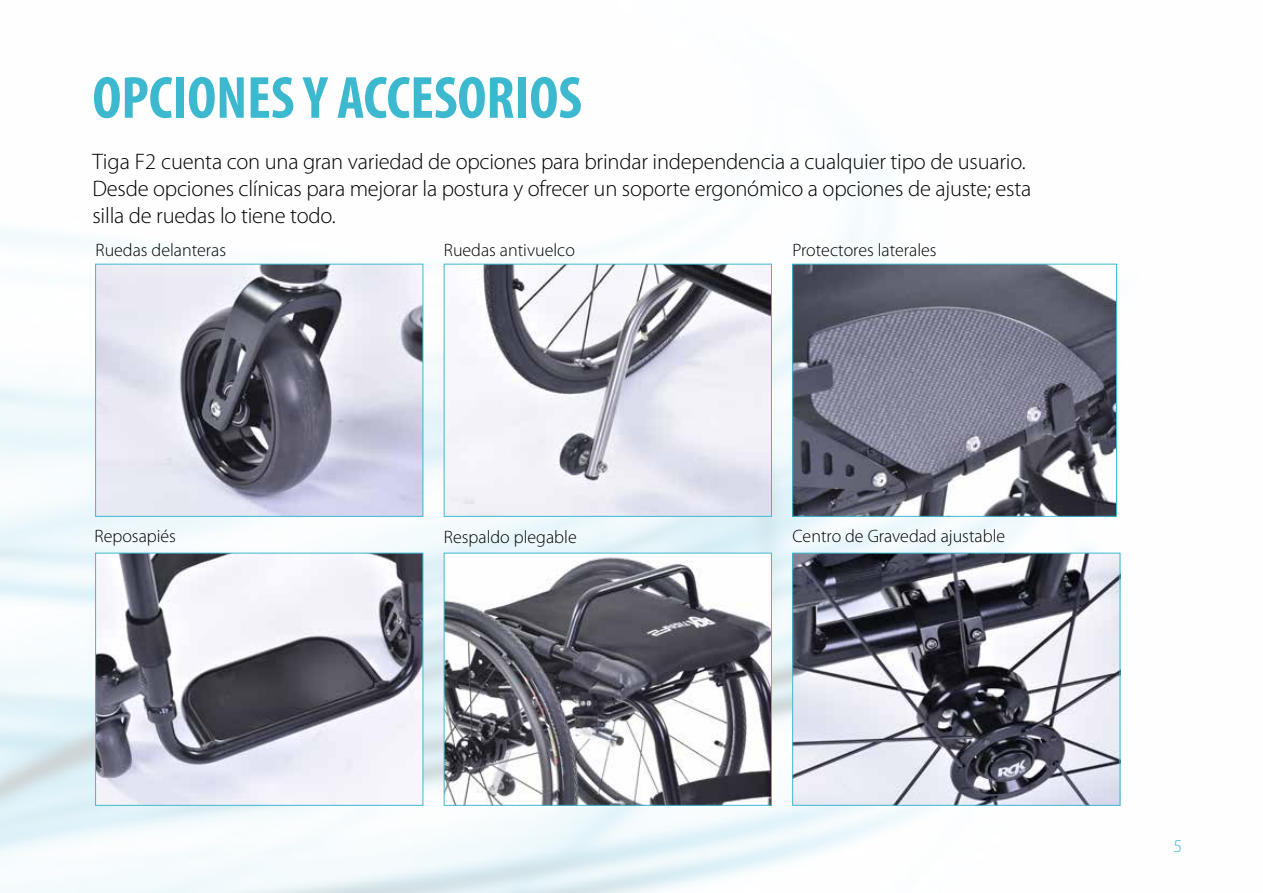
<style>
.page{position:relative;width:1263px;height:893px;background:#fff}
.page>*{position:absolute;margin:0;border:0;box-sizing:border-box;transform-origin:0 0}
.t1{font:700 condensed 60px "Myriad Pro";color:#3cb9cf}
.t2{font:300 22.5px/27px "Myriad Pro";letter-spacing:-.01em;color:#000}
.t3{font:300 18px "Myriad Pro";color:#000}
</style>
<div class="page">
<img style="left:0;top:220px;width:1121px;height:673px">
<img style="left:97px;top:266px;width:324px;height:249px">
<div style="left:95px;top:264px;width:328px;height:253px;border:1px solid #3cb9cf"></div>
<img style="left:97px;top:555px;width:324px;height:249px">
<div style="left:95px;top:553px;width:328px;height:253px;border:1px solid #3cb9cf"></div>
<img style="left:446px;top:555px;width:324px;height:249px">
<div style="left:444px;top:553px;width:328px;height:253px;border:1px solid #3cb9cf"></div>
<img style="left:446px;top:266px;width:324px;height:249px">
<div style="left:444px;top:264px;width:328px;height:253px;border:1px solid #3cb9cf"></div>
<img style="left:794px;top:266px;width:321px;height:249px">
<div style="left:792px;top:264px;width:325px;height:253px;border:1px solid #3cb9cf"></div>
<img style="left:794px;top:555px;width:324px;height:249px">
<div style="left:792px;top:553px;width:328px;height:253px;border:1px solid #3cb9cf"></div>
<h1 class="t1" style="left:92px;top:60px;width:491px">OPCIONES Y ACCESORIOS</h1>
<p class="t2" style="left:92px;top:148px;width:940px">Tiga F2 cuenta con una gran variedad de opciones para brindar independencia a cualquier tipo de usuario.<br>Desde opciones clínicas para mejorar la postura y ofrecer un soporte ergonómico a opciones de ajuste; esta silla de ruedas lo tiene todo.</p>
<p class="t3" style="left:96px;top:240px;width:132px">Ruedas delanteras</p>
<p class="t3" style="left:444px;top:240px;width:132px">Ruedas antivuelco</p>
<p class="t3" style="left:792px;top:240px;width:146px">Protectores laterales</p>
<p class="t3" style="left:95px;top:526px;width:83px">Reposapiés</p>
<p class="t3" style="left:444px;top:527px;width:134px">Respaldo plegable</p>
<p class="t3" style="left:792px;top:526px;width:214px">Centro de Gravedad ajustable</p>
</div>
